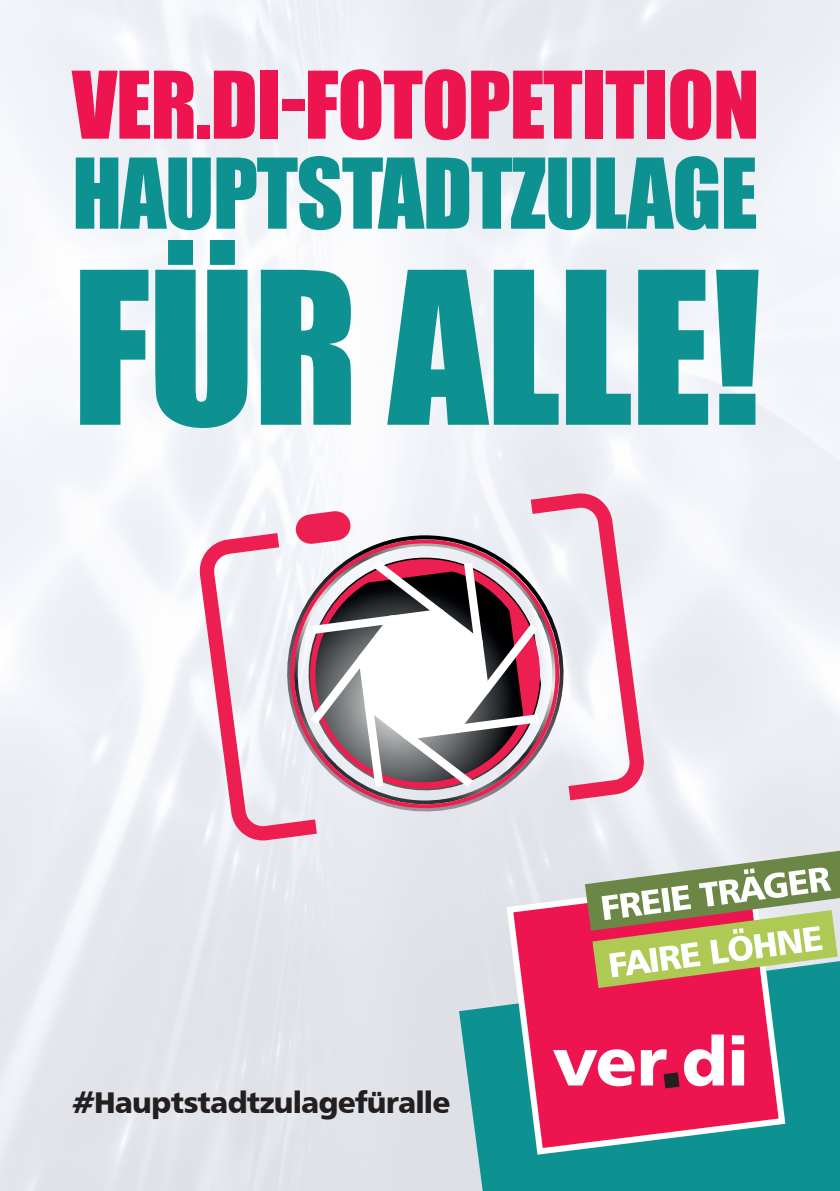
<style>
.page{position:relative;width:840px;height:1191px;background:#fff}
.page>*{position:absolute;margin:0;border:0;box-sizing:border-box;transform-origin:0 0}
.t1{font:196px "Impact";color:#0e9291}
.t2{font:90px "Impact";letter-spacing:-.015em;color:#0e9291}
.t3{font:86px "Impact";letter-spacing:-.015em;color:#ed1450}
.t4{font:30px "Humanist 777 BT Black B";letter-spacing:-.03em;color:#231f20}
</style>
<div class="page">
<svg style="left:459px;top:961px;width:380px;height:230px;background:#2b9d9d"></svg>
<svg style="left:503px;top:872px;width:285px;height:286px;background:#c15077"></svg>
<svg style="left:552px;top:1049px;width:82px;height:37px"></svg>
<svg style="left:731px;top:1035px;width:12px;height:50px"></svg>
<svg style="left:640px;top:1034px;width:83px;height:54px"></svg>
<svg style="left:584px;top:850px;width:255px;height:138px"></svg>
<svg style="left:199px;top:493px;width:445px;height:348px"></svg>
<h3 class="t3" style="left:72px;top:38px;width:688px">VER.DI-FOTOPETITION</h3>
<h2 class="t2" style="left:72px;top:123px;width:686px">HAUPTSTADTZULAGE</h2>
<h1 class="t1" style="left:72px;top:196px;width:691px">FÜR ALLE!</h1>
<p class="t4" style="left:72px;top:1083px;width:379px">#Hauptstadtzulagefüralle</p>
</div>
